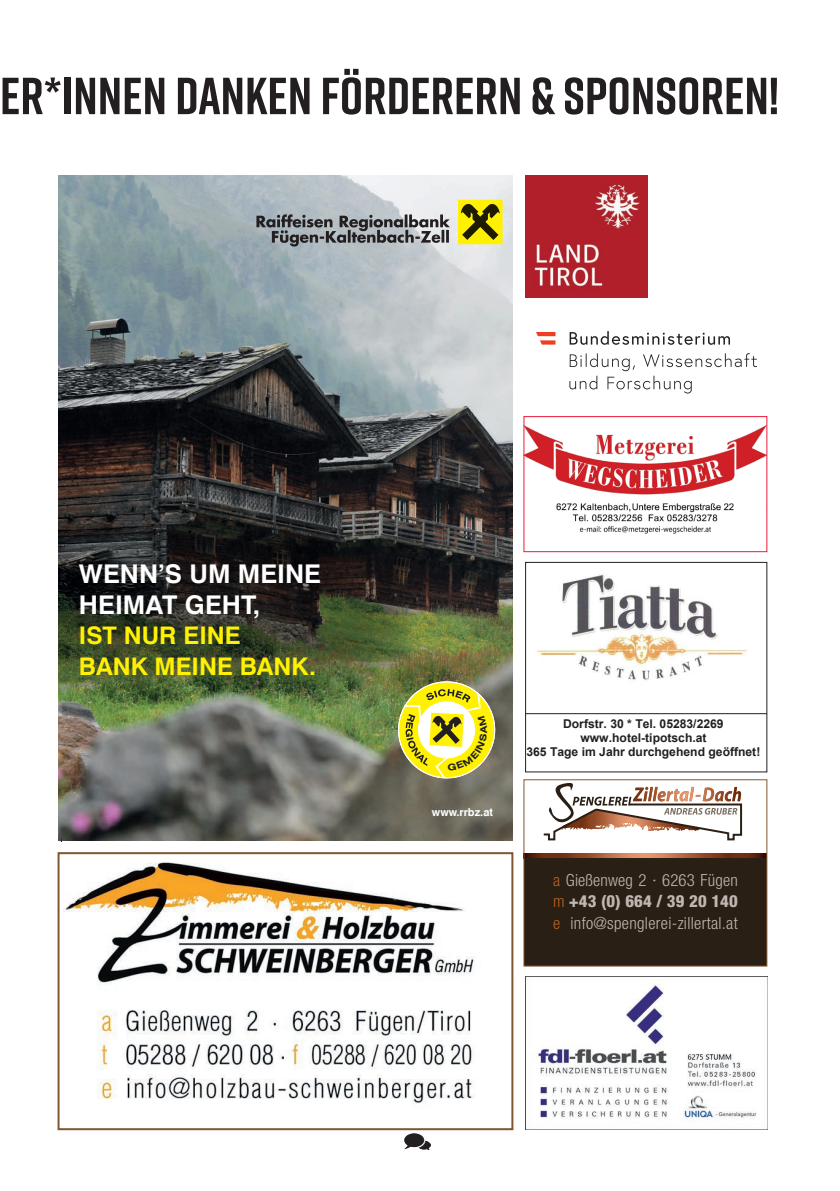
<style>
.page{position:relative;width:840px;height:1191px;background:#fff}
.page>*{position:absolute;margin:0;border:0;box-sizing:border-box;transform-origin:0 0}
.t1{font:700 52px "Rift";color:#231f20}
.t2{font:700 25.8px/30.6px "Swiss 721 TL";color:#fff}
.t3{font:700 24.2px/30.6px "Swiss 721 TL";color:#fff101}
.t4{font:300 condensed 16.8px/21.6px "Helvetica Neue LT Std";letter-spacing:.02em;color:#bfb7b2;text-align:justify}
.t5{font:700 12.2px/14px "Arial";color:#231f20;text-align:center}
.t6{font:700 11px "Swiss 721 TL";color:#fff}
.s1{color:#ba6122}
.s2{font-weight:800}
</style>
<div class="page">
<img style="left:404px;top:1133px;width:26px;height:16px">
<img style="left:59px;top:176px;width:453px;height:664px">
<svg style="left:59px;top:495px;width:357px;height:206px;background:#333929"></svg>
<div style="left:458px;top:200px;width:44px;height:44px;border:1px solid #fff101"></div>
<div style="left:459px;top:201px;width:41px;height:41px;background:#fff101"></div>
<svg style="left:460px;top:203px;width:39px;height:37px"></svg>
<svg style="left:256px;top:214px;width:193px;height:32px;background:#858a8d"></svg>
<svg style="left:59px;top:833px;width:3px;height:8px"></svg>
<img style="left:525px;top:425px;width:239px;height:109px">
<div style="left:523px;top:416px;width:243px;height:136px;border:1px solid #ed1a3a"></div>
<img style="left:63px;top:862px;width:412px;height:242px">
<div style="left:57px;top:852px;width:456px;height:278px;border:2px solid #80572e"></div>
<svg style="left:527px;top:574px;width:237px;height:141px"></svg>
<div style="left:525px;top:562px;width:241px;height:210px;border:1px solid #231f20"></div>
<img style="left:525px;top:976px;width:241px;height:153px">
<img style="left:525px;top:176px;width:122px;height:122px">
<svg style="left:569px;top:353px;width:187px;height:40px"></svg>
<svg style="left:569px;top:331px;width:160px;height:14px"></svg>
<svg style="left:536px;top:332px;width:19px;height:12px"></svg>
<img style="left:525px;top:853px;width:239px;height:5px">
<div style="left:523px;top:858px;width:243px;height:108px;background:#291f14"></div>
<svg style="left:543px;top:782px;width:199px;height:59px"></svg>
<div style="left:523px;top:779px;width:243px;height:187px;border:1px solid #80572e"></div>
<div style="left:715px;top:784px;width:17px;height:6px;background:#fff"></div>
<svg style="left:397px;top:680px;width:98px;height:99px"></svg>
<h1 class="t1" style="left:0;top:59px;width:780px">ER*INNEN DANKEN FÖRDERERN &amp; SPONSOREN!</h1>
<h2 class="t2" style="left:79px;top:558px;width:243px">WENN’S UM MEINE<br>HEIMAT GEHT,</h2>
<h3 class="t3" style="left:79px;top:620px;width:238px">IST NUR EINE<br>BANK MEINE BANK.</h3>
<p class="t6" style="left:431px;top:804px;width:62px">www.rrbz.at</p>
<p class="t5" style="left:526px;top:717px;width:235px">Dorfstr. 30 * Tel. 05283/2269 www.hotel-tipotsch.at<br>365 Tage im Jahr durchgehend geöffnet!</p>
<h3 class="t4" style="left:552px;top:869px;width:186px"><span class="s1">a</span> Gießenweg 2 · 6263 Fügen <span class="s1">m</span> <span class="s2">+43 (0) 664 / 39 20 140 </span><span class="s1">e</span> info@spenglerei-zillertal.at</h3>
</div>
